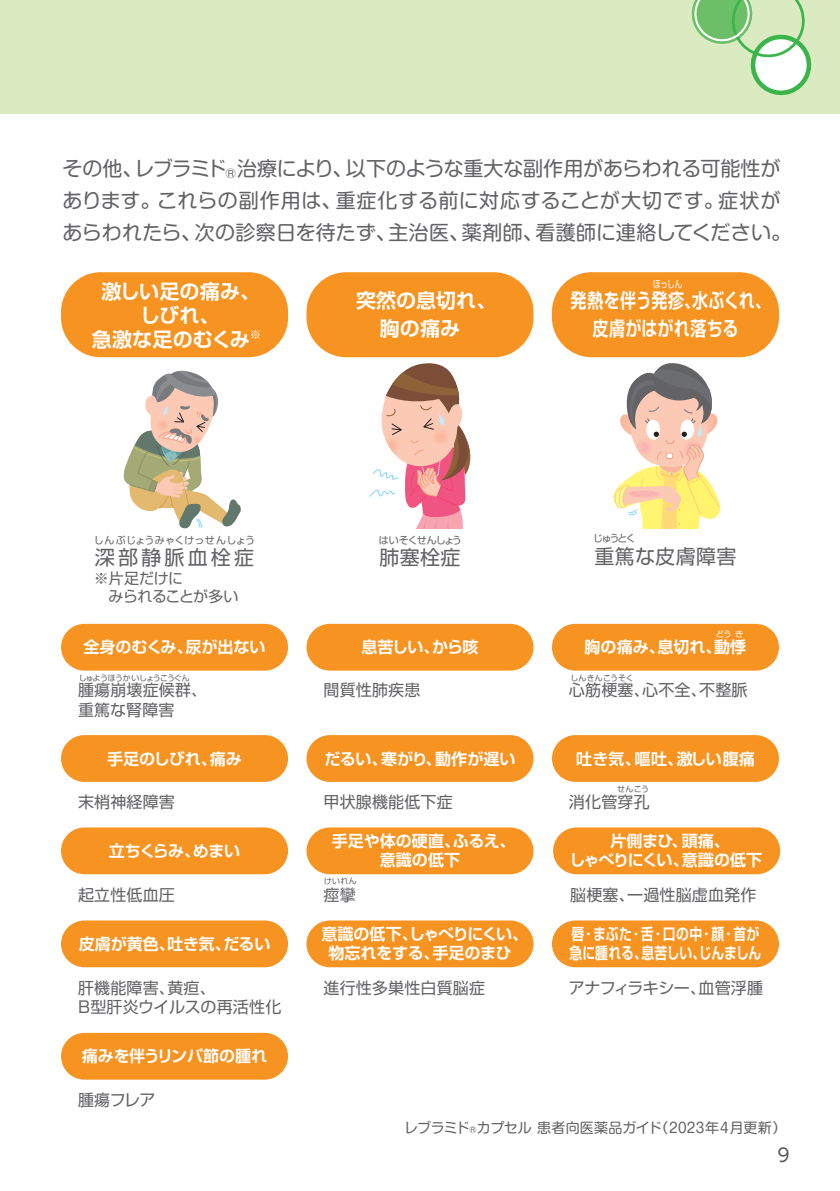
<style>
.page{position:relative;width:840px;height:1191px;background:#fff}
.page>*{position:absolute;margin:0;border:0;box-sizing:border-box;transform-origin:0 0}
.t1{font:20px/32px "Shin M Go Pr 6";color:#636366}
.t2{font:700 20px/24px "Shin Go Pro De";letter-spacing:.005em;color:#fff;text-align:center}
.t3{font:700 20px/28px "Shin Go Pro De";letter-spacing:.005em;color:#fff;text-align:center;scale:.8 1}
.t4{font:20px "Shin Go Pro";letter-spacing:.02em;color:#636366}
.t5{font:20px "Shin Go Pro";letter-spacing:.16em;color:#636366}
.t6{font:18.4px "UD Shin Go Pr 6";color:#57585a}
.t7{font:16px/19.4px "Shin Go Pro";letter-spacing:.01em;color:#636366}
.t8{font:700 16px/19px "Shin Go Pro De";color:#fff;text-align:center}
.t9{font:700 16px/19px "Shin Go Pro De";color:#fff;scale:.8 1}
.t10{font:700 16px/19px "Shin Go Pro De";letter-spacing:-.035em;color:#fff;text-align:center}
.t11{font:700 16px/19px "Shin Go Pro De";letter-spacing:-.02em;color:#fff;text-align:center}
.t12{font:16px "Shin Go Pro";letter-spacing:-.025em;color:#636366}
.t13{font:15px/17.6px "Shin Go Pr 6";letter-spacing:-.035em;color:#636366}
.t14{font:14px "Shin M Go Pr 6";letter-spacing:.02em;color:#636366}
.t15{font:10px "Shin Go Pro";letter-spacing:.02em;color:#636366}
.t16{font:10px "Shin Go Pro";letter-spacing:-.09em;color:#636366}
.t17{font:10px "Shin Go Pro";letter-spacing:-.055em;color:#636366}
.t18{font:10px "Shin Go Pro";color:#fff;scale:.75 1}
.t19{font:7.8px "Shin Go Pro";letter-spacing:-.055em;color:#636366}
.t20{font:7.8px "Shin Go Pro";letter-spacing:-.025em;color:#636366}
.t21{font:7.8px "Shin Go Pro";letter-spacing:.01em;color:#636366}
.t22{font:7.8px "Shin Go Pro";color:#fff;scale:1.11 1}
.s1{font-size:11.6px}
.s2{font-family:"UD Shin Go Pr 6"}
.s3{font-family:"Shin Go Pro";font-weight:400}
.s4{font-size:8.2px}
</style>
<div class="page">
<div style="left:0;top:0;width:839px;height:113px;background:#daeac1"></div>
<svg style="left:691px;top:0;width:121px;height:96px"></svg>
<div style="left:61px;top:272px;width:227px;height:85px;background:#f79321;border-radius:40px"></div>
<div style="left:306px;top:272px;width:227px;height:85px;background:#f79321;border-radius:40px"></div>
<div style="left:551px;top:272px;width:227px;height:85px;background:#f79321;border-radius:40px"></div>
<div style="left:61px;top:624px;width:227px;height:46px;background:#f79321;border-radius:23px"></div>
<div style="left:551px;top:920px;width:227px;height:47px;background:#f79321;border-radius:23px"></div>
<div style="left:306px;top:920px;width:227px;height:47px;background:#f79321;border-radius:23px"></div>
<div style="left:306px;top:624px;width:227px;height:46px;background:#f79321;border-radius:23px"></div>
<div style="left:551px;top:624px;width:227px;height:46px;background:#f79321;border-radius:23px"></div>
<div style="left:61px;top:735px;width:227px;height:47px;background:#f79321;border-radius:23px"></div>
<div style="left:306px;top:735px;width:227px;height:47px;background:#f79321;border-radius:23px"></div>
<div style="left:551px;top:735px;width:227px;height:47px;background:#f79321;border-radius:23px"></div>
<div style="left:61px;top:827px;width:227px;height:47px;background:#f79321;border-radius:23px"></div>
<div style="left:306px;top:827px;width:227px;height:47px;background:#f79321;border-radius:23px"></div>
<div style="left:553px;top:827px;width:226px;height:47px;background:#f79321;border-radius:23px"></div>
<div style="left:61px;top:920px;width:227px;height:47px;background:#f79321;border-radius:23px"></div>
<div style="left:61px;top:1032px;width:227px;height:47px;background:#f79321;border-radius:23px"></div>
<svg style="left:123px;top:370px;width:118px;height:158px"></svg>
<svg style="left:369px;top:363px;width:102px;height:165px"></svg>
<svg style="left:613px;top:363px;width:108px;height:165px"></svg>
<p class="t1" style="left:62px;top:152px;width:729px">その他、レブラミド<span class="s1">®</span>治療により、以下のような重大な副作用があらわれる可能性があります。これらの副作用は、重症化する前に対応することが大切です。症状があらわれたら、次の診察日を待たず、主治医、薬剤師、看護師に連絡してください。</p>
<p class="t2" style="left:92px;top:277px;width:171px">激しい足の痛み、しびれ、<br>急激な足のむくみ<sup>※</sup></p>
<p class="t18" style="left:652px;top:276px;width:41px">ほっしん</p>
<p class="t2" style="left:380px;top:284px;width:118px;line-height:28px;text-align:left;text-indent:-24px">突然の息切れ、胸の痛み</p>
<p class="t3" style="left:570px;top:284px;width:251px">発熱を伴う発疹、水ぶくれ、皮膚がはがれ落ちる</p>
<p class="t15" style="left:94px;top:532px;width:162px">しんぶじょうみゃくけっせんしょう</p>
<p class="t16" style="left:379px;top:532px;width:84px">はいそくせんしょう</p>
<p class="t17" style="left:593px;top:530px;width:44px">じゅうとく</p>
<p class="t5" style="left:95px;top:541px;width:161px">深部静脈血栓症</p>
<p class="t4" style="left:379px;top:541px;width:83px">肺塞栓症</p>
<p class="t4" style="left:594px;top:540px;width:144px">重篤な皮膚障害</p>
<p class="t13" style="left:108px;top:569px;width:131px;text-indent:-15px"><span class="s2">※</span>片足だけに<br>みられることが多い</p>
<p class="t22" style="left:715px;top:627px;width:27px">どうき</p>
<p class="t8" style="left:83px;top:636px;width:183px">全身のむくみ、尿が出ない</p>
<p class="t8" style="left:361px;top:636px;width:118px">息苦しい、から咳</p>
<p class="t8" style="left:584px;top:636px;width:163px">胸の痛み、息切れ、動悸</p>
<p class="t19" style="left:79px;top:671px;width:112px">しゅようほうかいしょうこうぐん</p>
<p class="t7" style="left:78px;top:678px;width:131px">腫瘍崩壊症候群、重篤な腎障害</p>
<p class="t21" style="left:570px;top:671px;width:65px">しんきんこうそく</p>
<p class="t7" style="left:323px;top:678px;width:98px">間質性肺疾患</p>
<p class="t7" style="left:568px;top:678px;width:180px">心筋梗塞、心不全、不整脈</p>
<p class="t8" style="left:107px;top:747px;width:136px">手足のしびれ、痛み</p>
<p class="t8" style="left:324px;top:747px;width:192px">だるい、寒がり、動作が遅い</p>
<p class="t8" style="left:576px;top:747px;width:180px">吐き気、嘔吐、激しい腹痛</p>
<p class="t7" style="left:78px;top:790px;width:98px">末梢神経障害</p>
<p class="t20" style="left:617px;top:783px;width:33px">せんこう</p>
<p class="t7" style="left:323px;top:790px;width:131px">甲状腺機能低下症</p>
<p class="t7" style="left:568px;top:790px;width:82px">消化管穿孔</p>
<p class="t10" style="left:109px;top:839px;width:133px">立ちくらみ、めまい</p>
<p class="t8" style="left:331px;top:830px;width:185px">手足や体の硬直、ふるえ、意識の低下</p>
<p class="t20" style="left:324px;top:874px;width:34px">けいれん</p>
<p class="t7" style="left:78px;top:882px;width:98px">起立性低血圧</p>
<p class="t7" style="left:323px;top:882px;width:34px">痙攣</p>
<p class="t8" style="left:79px;top:932px;width:193px">皮膚が黄色、吐き気、だるい</p>
<p class="t7" style="left:78px;top:975px;width:205px">肝機能障害、黄疸、<br>B型肝炎ウイルスの再活性化</p>
<p class="t8" style="left:82px;top:1045px;width:187px">痛みを伴うリンパ節の腫れ</p>
<p class="t7" style="left:78px;top:1088px;width:79px">腫瘍フレア</p>
<p class="t11" style="left:321px;top:922px;width:208px">意識の低下、しゃべりにくい、物忘れをする、手足のまひ</p>
<p class="t7" style="left:323px;top:975px;width:163px">進行性多巣性白質脳症</p>
<p class="t10" style="left:569px;top:830px;width:194px">片側まひ、頭痛、<br>しゃべりにくい、意識の低下</p>
<p class="t7" style="left:570px;top:882px;width:188px">脳梗塞、一過性脳虚血発作</p>
<p class="t9" style="left:569px;top:923px;width:241px">唇<span class="s3">・</span>まぶた<span class="s3">・</span>舌<span class="s3">・</span>口の中<span class="s3">・</span>顔<span class="s3">・</span>首が急に腫れる、息苦しい、じんましん</p>
<p class="t12" style="left:568px;top:974px;width:196px">アナフィラキシー、血管浮腫</p>
<p class="t14" style="left:404px;top:1116px;width:384px">レブラミド<span class="s4">®</span>カプセル患者向医薬品ガイド（2023年4月更新）</p>
<p class="t6" style="left:777px;top:1140px;width:14px">9</p>
</div>
